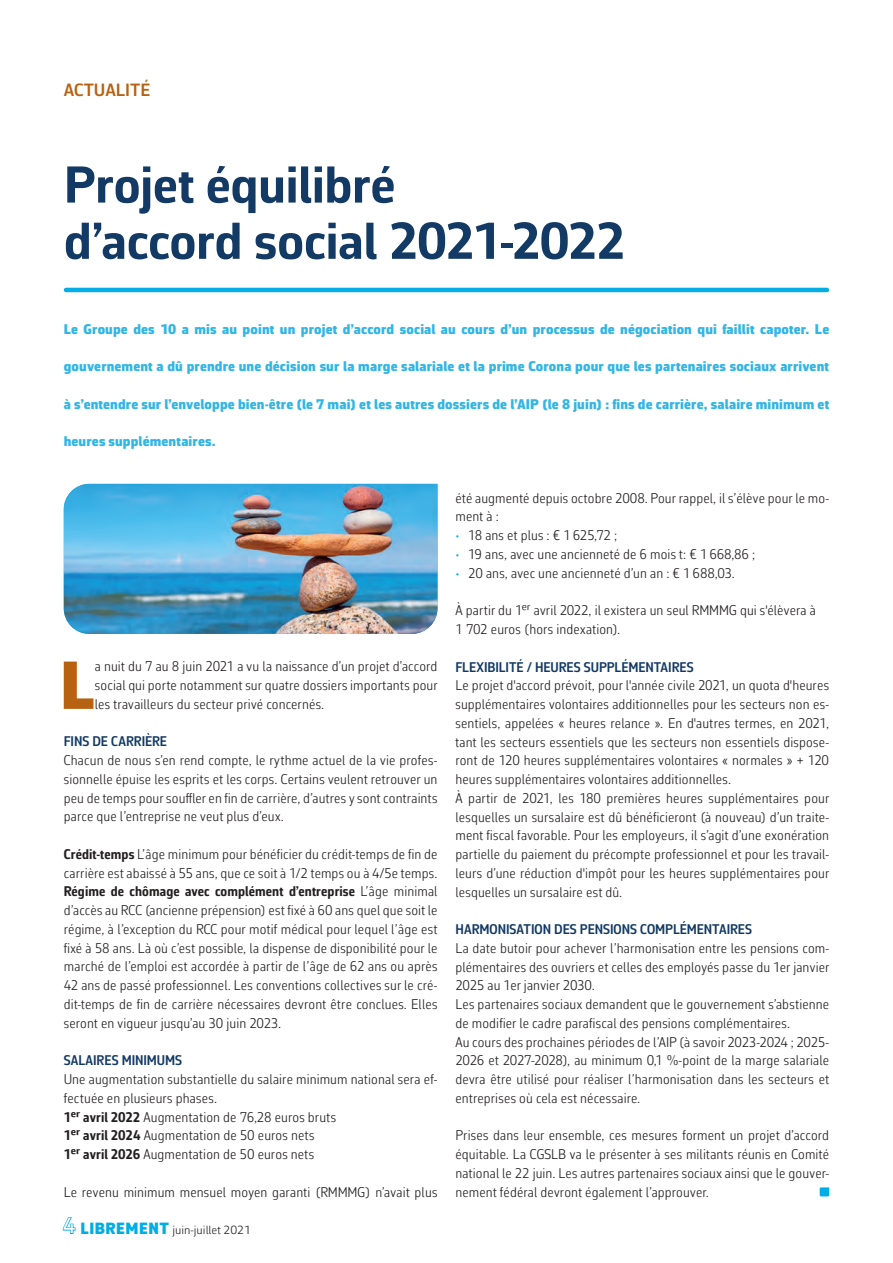
<style>
.page{position:relative;width:893px;height:1263px;background:#fff}
.page>*{position:absolute;margin:0;border:0;box-sizing:border-box;transform-origin:0 0}
.t1{font:900 68.7px "Corbeau Pro";color:#b66211}
.t2{font:700 52.5px/56.2px "Corbeau Pro";letter-spacing:-.01em;color:#133a64}
.t3{font:600 18px "Corbeau Pro";color:#b66211}
.t4{font:300 14.25px/18.8px "Corbeau Con Pro";letter-spacing:.01em;color:#231f20}
.t5{font:900 14.25px "Corbeau Pro";letter-spacing:.01em;color:#33b6e5}
.t6{font:600 14.25px "Corbeau Con Pro";color:#133a64}
.t7{font:300 12px "Corbeau Pro";color:#231f20}
.s1{font-weight:700}
.s2{font-weight:400;font-size:22.5px;color:#00ade5}
.s3{font-weight:900;font-size:16.5px;color:#00ade5}
.s4{color:#00ade5}
</style>
<div class="page">
<svg style="left:820px;top:1187px;width:9px;height:9px"></svg>
<hr style="left:66px;top:288px;width:761px;height:4px;background:#00ade5">
<img style="left:64px;top:484px;width:373px;height:150px">
<p class="t3" style="left:64px;top:78px;width:88px">ACTUALITÉ</p>
<h2 class="t2" style="left:64px;top:156px;width:564px">Projet équilibré<br>d’accord social 2021-2022</h2>
<p class="t5" style="left:64px;top:319px;width:767px">Le Groupe des 10 a mis au point un projet d’accord social au cours d’un processus de négociation qui faillit capoter. Le</p>
<p class="t5" style="left:64px;top:357px;width:767px">gouvernement a dû prendre une décision sur la marge salariale et la prime Corona pour que les partenaires sociaux arrivent</p>
<p class="t5" style="left:64px;top:394px;width:767px">à s’entendre sur l’enveloppe bien-être (le 7 mai) et les autres dossiers de l’AIP (le 8 juin) : fins de carrière, salaire minimum et</p>
<p class="t5" style="left:64px;top:432px;width:153px">heures supplémentaires.</p>
<h1 class="t1" style="left:60px;top:639px;width:36px">L</h1>
<p class="t4" style="left:95px;top:657px;width:344px;text-align:justify">a nuit du 7 au 8 juin 2021 a vu la naissance d’un projet d’accord social qui porte notamment sur quatre dossiers importants pour les travailleurs du secteur privé concernés.</p>
<p class="t6" style="left:64px;top:732px;width:105px">FINS DE CARRIÈRE</p>
<p class="t4" style="left:64px;top:751px;width:375px;text-align:justify">Chacun de nous s’en rend compte, le rythme actuel de la vie profes&shy;sionnelle épuise les esprits et les corps. Certains veulent retrouver un peu de temps pour souffler en fin de carrière, d’autres y sont contraints parce que l’entreprise ne veut plus d’eux.</p>
<p class="t4" style="left:64px;top:844px;width:375px;text-align:justify"><span class="s1">Crédit-temps</span> L’âge minimum pour bénéficier du crédit-temps de fin de carrière est abaissé à 55 ans, que ce soit à 1/2 temps ou à 4/5e temps.<br><span class="s1">Régime de chômage avec complément d’entreprise</span> L’âge minimal d’accès au RCC (ancienne prépension) est fixé à 60 ans quel que soit le régime, à l’exception du RCC pour motif médical pour lequel l’âge est fixé à 58 ans. Là où c’est possible, la dispense de disponibilité pour le marché de l’emploi est accordée à partir de l’âge de 62 ans ou après 42 ans de passé professionnel. Les conventions collectives sur le cré&shy;dit-temps de fin de carrière nécessaires devront être conclues. Elles seront en vigueur jusqu’au 30 juin 2023.</p>
<p class="t6" style="left:64px;top:1051px;width:120px">SALAIRES MINIMUMS</p>
<p class="t4" style="left:64px;top:1069px;width:375px">Une augmentation substantielle du salaire minimum national sera ef&shy;fectuée en plusieurs phases.<br><span class="s1">1er avril 2022</span> Augmentation de 76,28 euros bruts<br><span class="s1">1er avril 2024</span> Augmentation de 50 euros nets<br><span class="s1">1er avril 2026</span> Augmentation de 50 euros nets</p>
<p class="t4" style="left:64px;top:1182px;width:375px">Le revenu minimum mensuel moyen garanti (RMMMG) n’avait plus</p>
<p class="t7" style="left:63px;top:1222px;width:190px"><span class="s2">4</span> <span class="s3">LIBREMENT</span> juin-juillet 2021</p>
<p class="t4" style="left:455px;top:488px;width:375px">été augmenté depuis octobre 2008. Pour rappel, il s’élève pour le mo&shy;ment à :</p>
<p class="t4" style="left:455px;top:526px;width:163px"><span class="s4">•</span> 18 ans et plus : € 1625,72 ;</p>
<p class="t4" style="left:455px;top:545px;width:301px"><span class="s4">•</span> 19 ans, avec une ancienneté de 6 mois t: € 1668,86 ;</p>
<p class="t4" style="left:455px;top:563px;width:281px"><span class="s4">•</span> 20 ans, avec une ancienneté d’un an : € 1688,03.</p>
<p class="t4" style="left:455px;top:601px;width:362px">À partir du 1er avril 2022, il existera un seul RMMMG qui s'élèvera à<br>1 702 euros (hors indexation).</p>
<p class="t6" style="left:455px;top:657px;width:240px">FLEXIBILITÉ / HEURES SUPPLÉMENTAIRES</p>
<p class="t4" style="left:455px;top:676px;width:375px">Le projet d'accord prévoit, pour l'année civile 2021, un quota d'heures supplémentaires volontaires additionnelles pour les secteurs non es&shy;sentiels, appelées « heures relance ». En d'autres termes, en 2021, tant les secteurs essentiels que les secteurs non essentiels dispose&shy;ront de 120 heures supplémentaires volontaires « normales » + 120 heures supplémentaires volontaires additionnelles.<br>À partir de 2021, les 180 premières heures supplémentaires pour lesquelles un sursalaire est dû bénéficieront (à nouveau) d’un traite&shy;ment fiscal favorable. Pour les employeurs, il s’agit d’une exonération partielle du paiement du précompte professionnel et pour les travail&shy;leurs d’une réduction d'impôt pour les heures supplémentaires pour lesquelles un sursalaire est dû.</p>
<p class="t6" style="left:455px;top:920px;width:298px">HARMONISATION DES PENSIONS COMPLÉMENTAIRES</p>
<p class="t4" style="left:455px;top:938px;width:375px">La date butoir pour achever l’harmonisation entre les pensions com&shy;plémentaires des ouvriers et celles des employés passe du 1er janvier 2025 au 1er janvier 2030.<br>Les partenaires sociaux demandent que le gouvernement s’abstienne de modifier le cadre parafiscal des pensions complémentaires.<br>Au cours des prochaines périodes de l’AIP (à savoir 2023-2024 ; 2025- 2026 et 2027-2028), au minimum 0,1 %-point de la marge salariale devra être utilisé pour réaliser l’harmonisation dans les secteurs et entreprises où cela est nécessaire.</p>
<p class="t4" style="left:455px;top:1126px;width:375px;text-align:justify">Prises dans leur ensemble, ces mesures forment un projet d’accord équitable. La CGSLB va le présenter à ses militants réunis en Comité national le 22 juin. Les autres partenaires sociaux ainsi que le gouver&shy;nement fédéral devront également l’approuver.</p>
</div>
